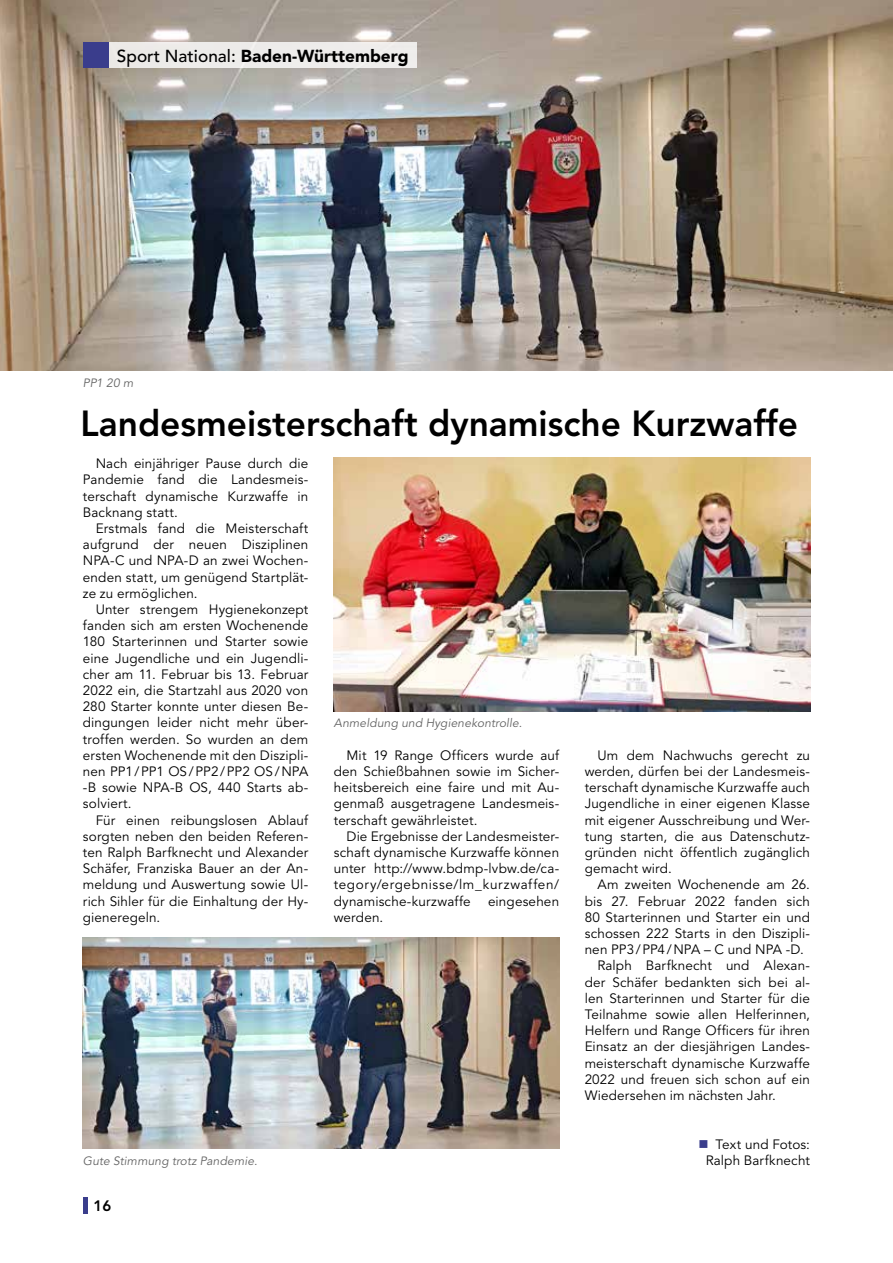
<style>
.page{position:relative;width:893px;height:1263px;background:#fff}
.page>*{position:absolute;margin:0;border:0;box-sizing:border-box;transform-origin:0 0}
.t1{font:800 36px "Avenir LT Std";color:#000}
.t2{font:900 17.25px "Avenir LT Std";color:#000}
.t3{font:800 15px "Avenir LT Std";color:#000}
.t4{font:13.5px/16.2px "Avenir LT Std";letter-spacing:.01em;color:#000;text-align:justify}
.t5{font:italic 12px "Avenir LT Std";letter-spacing:.01em;color:#636363}
.s1{font-weight:500}
.s2{color:#3a3d8c}
</style>
<div class="page">
<hr style="left:83px;top:1197px;width:4px;height:16px;background:#3a3d8c">
<img style="left:0;top:0;width:893px;height:371px">
<div style="left:108px;top:43px;width:309px;height:25px;background:#eeeceb"></div>
<div style="left:83px;top:43px;width:25px;height:25px;background:#3a3d8c"></div>
<img style="left:83px;top:938px;width:476px;height:210px">
<img style="left:334px;top:458px;width:476px;height:253px">
<p class="t2" style="left:117px;top:45px;width:293px"><span class="s1">Sport National:</span> Baden-Württemberg</p>
<p class="t5" style="left:83px;top:376px;width:52px">PP1 20 m</p>
<h1 class="t1" style="left:81px;top:402px;width:719px">Landesmeisterschaft dynamische Kurzwaffe</h1>
<p class="t4" style="left:83px;top:456px;width:227px;text-indent:13px">Nach einjähriger Pause durch die Pandemie fand die Landesmeis&shy;terschaft dynamische Kurzwaffe in Backnang statt.</p>
<p class="t4" style="left:83px;top:520px;width:227px;text-indent:13px">Erstmals fand die Meisterschaft aufgrund der neuen Disziplinen NPA-C und NPA-D an zwei Wochen&shy;enden statt, um genügend Startplät&shy;ze zu ermöglichen.</p>
<p class="t4" style="left:83px;top:601px;width:227px;text-indent:13px">Unter strengem Hygienekonzept fanden sich am ersten Wochenende 180 Starterinnen und Starter sowie eine Jugendliche und ein Jugendli&shy;cher am 11. Februar bis 13. Februar 2022 ein, die Startzahl aus 2020 von 280 Starter konnte unter diesen Be&shy;dingungen leider nicht mehr über&shy;troffen werden. So wurden an dem ersten Wochenende mit den Diszipli&shy;nen PP1/PP1 OS/PP2/PP2 OS/NPA -B sowie NPA-B OS, 440 Starts ab&shy;solviert.</p>
<p class="t4" style="left:83px;top:812px;width:227px;text-indent:13px">Für einen reibungslosen Ablauf sorgten neben den beiden Referen&shy;ten Ralph Barfknecht und Alexander Schäfer, Franziska Bauer an der An&shy;meldung und Auswertung sowie Ul&shy;rich Sihler für die Einhaltung der Hy&shy;gieneregeln.</p>
<p class="t5" style="left:334px;top:716px;width:190px">Anmeldung und Hygienekontrolle.</p>
<p class="t4" style="left:334px;top:747px;width:227px;text-indent:13px">Mit 19 Range Officers wurde auf den Schießbahnen sowie im Sicher&shy;heitsbereich eine faire und mit Au&shy;genmaß ausgetragene Landesmeis&shy;terschaft gewährleistet.</p>
<p class="t4" style="left:334px;top:828px;width:227px;text-indent:13px">Die Ergebnisse der Landesmeister&shy;schaft dynamische Kurzwaffe können unter http://www.bdmp-lvbw.de/ca&shy;tegory/ergebnisse/lm_kurzwaffen/ dynamische-kurzwaffe</p>
<p class="t4" style="left:585px;top:747px;width:227px;text-indent:13px">Um dem Nachwuchs gerecht zu werden, dürfen bei der Landesmeis&shy;terschaft dynamische Kurzwaffe auch Jugendliche in einer eigenen Klasse mit eigener Ausschreibung und Wer&shy;tung starten, die aus Datenschutz&shy;gründen nicht öffentlich zugänglich gemacht wird.</p>
<p class="t4" style="left:597px;top:877px;width:214px">Am zweiten Wochenende am 26.</p>
<p class="t4" style="left:585px;top:893px;width:227px">bis 27. Februar 2022 fanden sich</p>
<p class="t4" style="left:585px;top:909px;width:227px">80 Starterinnen und Starter ein und</p>
<p class="t4" style="left:585px;top:925px;width:227px">schossen 222 Starts in den Diszipli-</p>
<p class="t4" style="left:585px;top:942px;width:221px">nen PP3/PP4/NPA – C und NPA -D.</p>
<p class="t4" style="left:597px;top:958px;width:214px">Ralph Barfknecht und Alexan-</p>
<p class="t4" style="left:585px;top:974px;width:227px">der Schäfer bedankten sich bei al-</p>
<p class="t4" style="left:585px;top:990px;width:227px">len Starterinnen und Starter für die</p>
<p class="t4" style="left:585px;top:1006px;width:227px">Teilnahme sowie allen Helferinnen,</p>
<p class="t4" style="left:585px;top:1023px;width:227px">Helfern und Range Officers für ihren</p>
<p class="t4" style="left:585px;top:1039px;width:227px">Einsatz an der diesjährigen Landes-</p>
<p class="t4" style="left:585px;top:1055px;width:227px">meisterschaft dynamische Kurzwaffe</p>
<p class="t4" style="left:585px;top:1071px;width:227px">2022 und freuen sich schon auf ein</p>
<p class="t4" style="left:585px;top:1087px;width:193px">Wiedersehen im nächsten Jahr.</p>
<p class="t4" style="left:698px;top:1136px;width:113px;text-align:center"><span class="s2">■</span> Text und Fotos:<br>Ralph Barfknecht</p>
<p class="t4" style="left:488px;top:893px;width:73px">eingesehen</p>
<p class="t4" style="left:334px;top:909px;width:51px">werden.</p>
<p class="t5" style="left:83px;top:1154px;width:176px">Gute Stimmung trotz Pandemie.</p>
<p class="t3" style="left:94px;top:1197px;width:19px">16</p>
</div>
